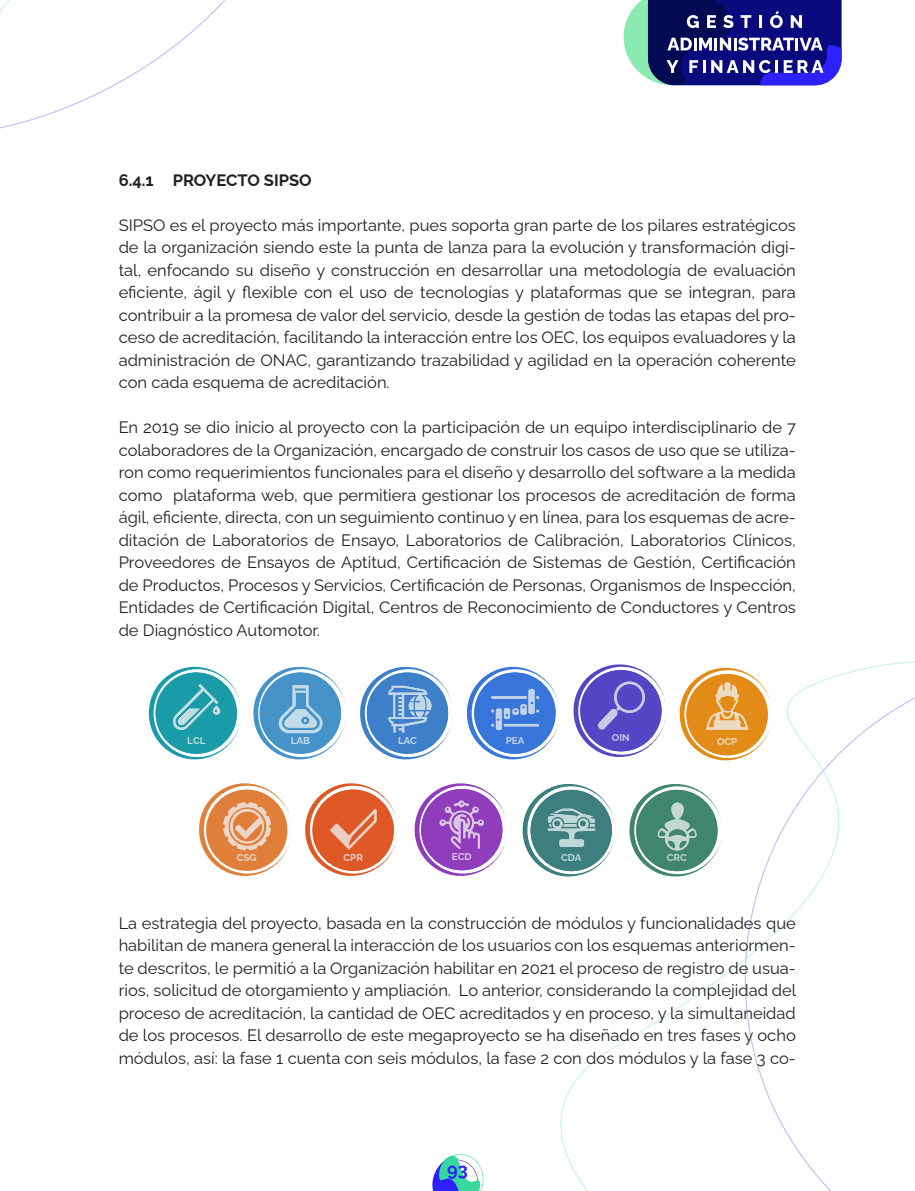
<style>
.page{position:relative;width:915px;height:1191px;background:#fff}
.page>*{position:absolute;margin:0;border:0;box-sizing:border-box;transform-origin:0 0}
.t1{font:700 18px "Raleway";color:#2d20ff}
.t2{font:16.5px/22.5px "Raleway";color:#231f20;text-align:justify}
.t3{font:700 16.5px "Raleway";color:#231f20}
.t4{font:700 9.9px "Raleway";color:#c1dde0}
.t5{font:700 9.9px "Raleway";color:#c2dbe7}
.t6{font:700 9.9px "Raleway";color:#c1d6e7}
.t7{font:700 9.9px "Raleway";color:#c1d3eb}
.t8{font:700 9.9px "Raleway";color:#eddbc1}
.t9{font:700 9.9px "Raleway";color:#edd6c7}
.t10{font:700 9.9px "Raleway";color:#edcec2}
.t11{font:700 9.9px "Raleway";color:#dbc6e2}
.t12{font:700 9.9px "Raleway";color:#cbc9e8}
.t13{font:700 9.9px "Raleway";color:#c2d8d8}
.t14{font:700 9.9px "Raleway";color:#c4d8d1}
</style>
<div class="page">
<svg style="left:432px;top:1154px;width:51px;height:37px"></svg>
<svg style="left:745px;top:668px;width:169px;height:523px"></svg>
<svg style="left:0;top:0;width:226px;height:129px"></svg>
<svg style="left:148px;top:664px;width:624px;height:227px"></svg>
<svg style="left:623px;top:0;width:218px;height:85px;background:#424a99"></svg>
<p class="t3" style="left:119px;top:167px;width:194px">6.4.1 PROYECTO SIPSO</p>
<p class="t2" style="left:119px;top:212px;width:678px">SIPSO es el proyecto más importante, pues soporta gran parte de los pilares estratégicos de la organización siendo este la punta de lanza para la evolución y transformación digi&shy;tal, enfocando su diseño y construcción en desarrollar una metodología de evaluación eficiente, ágil y flexible con el uso de tecnologías y plataformas que se integran, para contribuir a la promesa de valor del servicio, desde la gestión de todas las etapas del pro&shy;ceso de acreditación, facilitando la interacción entre los OEC, los equipos evaluadores y la administración de ONAC, garantizando trazabilidad y agilidad en la operación coherente con cada esquema de acreditación.</p>
<p class="t2" style="left:119px;top:414px;width:678px">En 2019 se dio inicio al proyecto con la participación de un equipo interdisciplinario de 7 colaboradores de la Organización, encargado de construir los casos de uso que se utiliza&shy;ron como requerimientos funcionales para el diseño y desarrollo del software a la medida como plataforma web, que permitiera gestionar los procesos de acreditación de forma ágil, eficiente, directa, con un seguimiento continuo y en línea, para los esquemas de acre&shy;ditación de Laboratorios de Ensayo, Laboratorios de Calibración, Laboratorios Clínicos, Proveedores de Ensayos de Aptitud, Certificación de Sistemas de Gestión, Certificación de Productos, Procesos y Servicios, Certificación de Personas, Organismos de Inspección, Entidades de Certificación Digital, Centros de Reconocimiento de Conductores y Centros de Diagnóstico Automotor.</p>
<p class="t12" style="left:611px;top:730px;width:19px">OIN</p>
<p class="t4" style="left:187px;top:732px;width:20px">LCL</p>
<p class="t5" style="left:290px;top:732px;width:21px">LAB</p>
<p class="t6" style="left:398px;top:732px;width:20px">LAC</p>
<p class="t7" style="left:505px;top:732px;width:20px">PEA</p>
<p class="t8" style="left:716px;top:734px;width:22px">OCP</p>
<p class="t9" style="left:237px;top:849px;width:22px">CSG</p>
<p class="t10" style="left:343px;top:849px;width:21px">CPR</p>
<p class="t11" style="left:451px;top:849px;width:21px">ECD</p>
<p class="t13" style="left:561px;top:850px;width:22px">CDA</p>
<p class="t14" style="left:666px;top:850px;width:22px">CRC</p>
<p class="t2" style="left:119px;top:909px;width:679px">La estrategia del proyecto, basada en la construcción de módulos y funcionalidades que habilitan de manera general la interacción de los usuarios con los esquemas anteriormen&shy;te descritos, le permitió a la Organización habilitar en 2021 el proceso de registro de usua&shy;rios, solicitud de otorgamiento y ampliación. Lo anterior, considerando la complejidad del proceso de acreditación, la cantidad de OEC acreditados y en proceso, y la simultaneidad de los procesos. El desarrollo de este megaproyecto se ha diseñado en tres fases y ocho módulos, así: la fase 1 cuenta con seis módulos, la fase 2 con dos módulos y la fase 3 co-</p>
<p class="t1" style="left:447px;top:1155px;width:22px">93</p>
</div>
